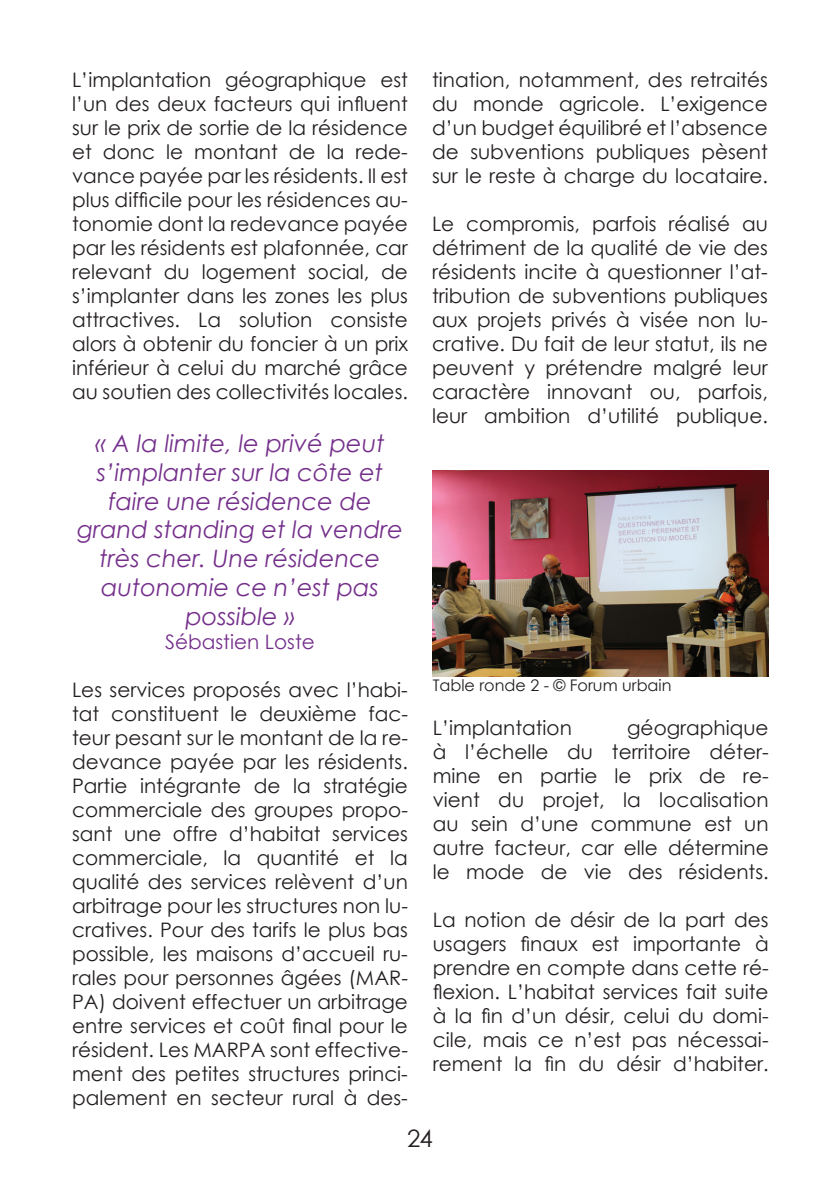
<style>
.page{position:relative;width:840px;height:1191px;background:#fff}
.page>*{position:absolute;margin:0;border:0;box-sizing:border-box;transform-origin:0 0}
.t1{font:italic 24px/28.8px "Century Gothic";color:#742f8b;text-align:center}
.t2{font:24px "Century Gothic";color:#231f20}
.t3{font:20px/24px "Century Gothic";color:#231f20;text-align:justify}
.t4{font:20px "Century Gothic";color:#742f8b}
.t5{font:16px "Century Gothic";color:#231f20}
</style>
<div class="page">
<img style="left:432px;top:471px;width:336px;height:205px">
<p class="t3" style="left:72px;top:67px;width:337px">L’implantation géographique est l’un des deux facteurs qui influent sur le prix de sortie de la résidence et donc le montant de la rede&shy;vance payée par les résidents. Il est plus difficile pour les résidences au&shy;tonomie dont la redevance payée par les résidents est plafonnée, car relevant du logement social, de s’implanter dans les zones les plus attractives. La solution consiste alors à obtenir du foncier à un prix inférieur à celui du marché grâce au soutien des collectivités locales.</p>
<p class="t1" style="left:77px;top:428px;width:327px">« A la limite, le privé peut s’implanter sur la côte et faire une résidence de grand standing et la vendre très cher. Une résidence autonomie ce n’est pas possible »</p>
<p class="t4" style="left:165px;top:627px;width:151px">Sébastien Loste</p>
<p class="t3" style="left:72px;top:677px;width:337px">Les services proposés avec l’habi&shy;tat constituent le deuxième fac&shy;teur pesant sur le montant de la re&shy;devance payée par les résidents.<br>Partie intégrante de la stratégie commerciale des groupes propo&shy;sant une offre d’habitat services commerciale, la quantité et la qualité des services relèvent d’un arbitrage pour les structures non lu&shy;cratives. Pour des tarifs le plus bas possible, les maisons d’accueil ru&shy;rales pour personnes âgées (MAR-PA) doivent effectuer un arbitrage entre services et coût final pour le résident. Les MARPA sont effective&shy;ment des petites structures princi&shy;palement en secteur rural à des-</p>
<p class="t3" style="left:432px;top:67px;width:337px">tination, notamment, des retraités du monde agricole. L’exigence d’un budget équilibré et l’absence de subventions publiques pèsent sur le reste à charge du locataire.</p>
<p class="t3" style="left:432px;top:211px;width:337px">Le compromis, parfois réalisé au détriment de la qualité de vie des résidents incite à questionner l’at&shy;tribution de subventions publiques aux projets privés à visée non lu&shy;crative. Du fait de leur statut, ils ne peuvent y prétendre malgré leur caractère innovant ou, parfois, leur ambition d’utilité publique.</p>
<p class="t5" style="left:432px;top:674px;width:240px">Table ronde 2 - © Forum urbain</p>
<p class="t3" style="left:432px;top:715px;width:337px;text-indent:194px">géographique à l’échelle du territoire déter&shy;mine en partie le prix de re&shy;vient du projet, la localisation au sein d’une commune est un autre facteur, car elle détermine le mode de vie des résidents.</p>
<p class="t3" style="left:432px;top:907px;width:337px">La notion de désir de la part des usagers finaux est importante à prendre en compte dans cette ré&shy;flexion. L’habitat services fait suite à la fin d’un désir, celui du domi&shy;cile, mais ce n’est pas nécessai&shy;rement la fin du désir d’habiter.</p>
<p class="t3" style="left:432px;top:715px;width:141px">L’implantation</p>
<p class="t2" style="left:407px;top:1121px;width:27px">24</p>
</div>
